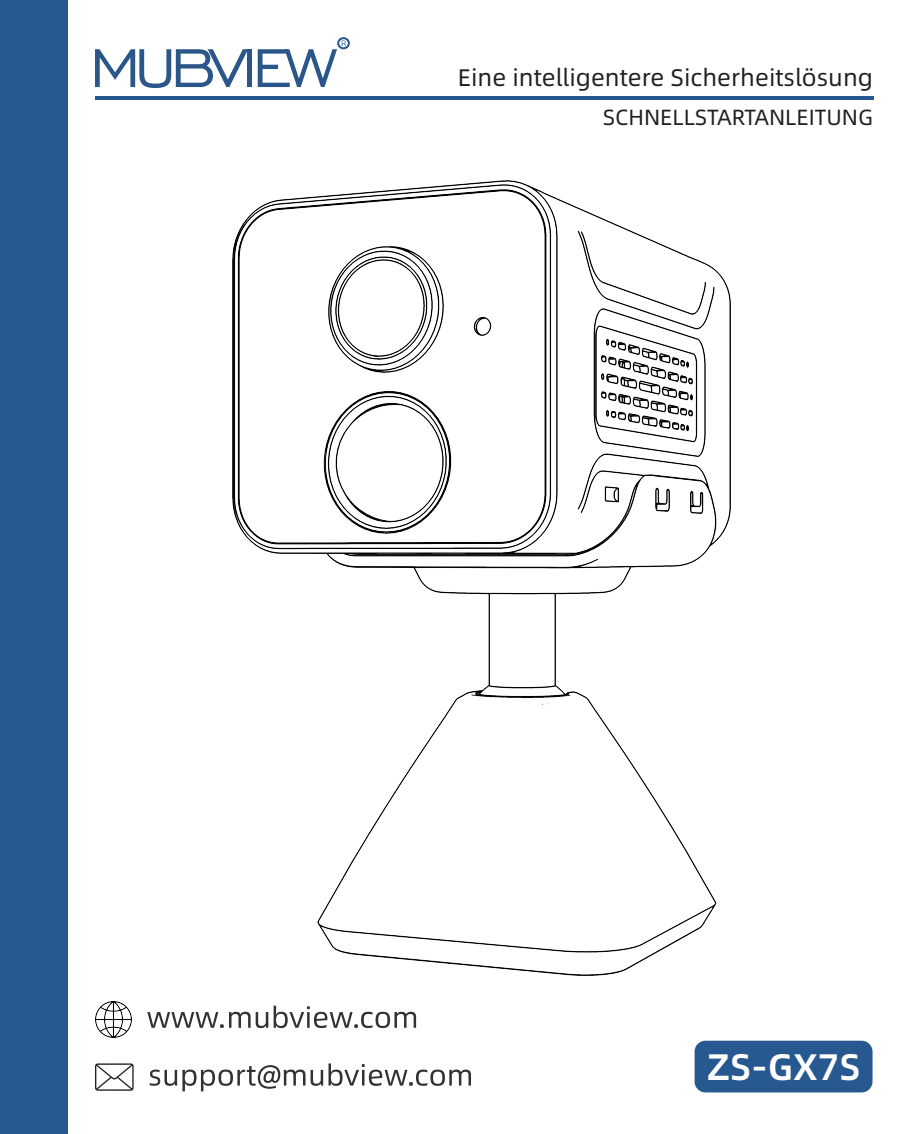
<style>
.page{position:relative;width:908px;height:1134px;background:#fff}
.page>*{position:absolute;margin:0;border:0;box-sizing:border-box;transform-origin:0 0}
.t1{font:500 36.8px "Alibaba Sans Thai";color:#fff}
.t2{font:24px "Alibaba Sans Thai";color:#231f20}
.t3{font:22px "Alibaba Sans Thai";color:#231f20}
</style>
<div class="page">
<div style="left:0;top:0;width:67px;height:1134px;background:#275990"></div>
<div style="left:337px;top:37px;width:13px;height:12px;border:2px solid #255589;border-radius:50%"></div>
<svg style="left:95px;top:49px;width:152px;height:39px"></svg>
<div style="left:247px;top:49px;width:5px;height:38px;background:#2a5689"></div>
<svg style="left:257px;top:41px;width:89px;height:46px"></svg>
<hr style="left:95px;top:96px;width:777px;height:3px;background:#275990">
<div style="left:694px;top:1041px;width:178px;height:51px;background:#275990;border-radius:11px"></div>
<img style="left:95px;top:1001px;width:36px;height:36px">
<svg style="left:147px;top:1006px;width:269px;height:22px"></svg>
<svg style="left:95px;top:1063px;width:39px;height:28px"></svg>
<svg style="left:150px;top:1063px;width:321px;height:28px"></svg>
<img style="left:233px;top:181px;width:497px;height:794px">
<p class="t2" style="left:457px;top:60px;width:416px">Eine intelligentere Sicherheitslösung</p>
<p class="t3" style="left:602px;top:102px;width:272px">SCHNELLSTARTANLEITUNG</p>
<h1 class="t1" style="left:706px;top:1041px;width:156px">ZS-GX7S</h1>
</div>
